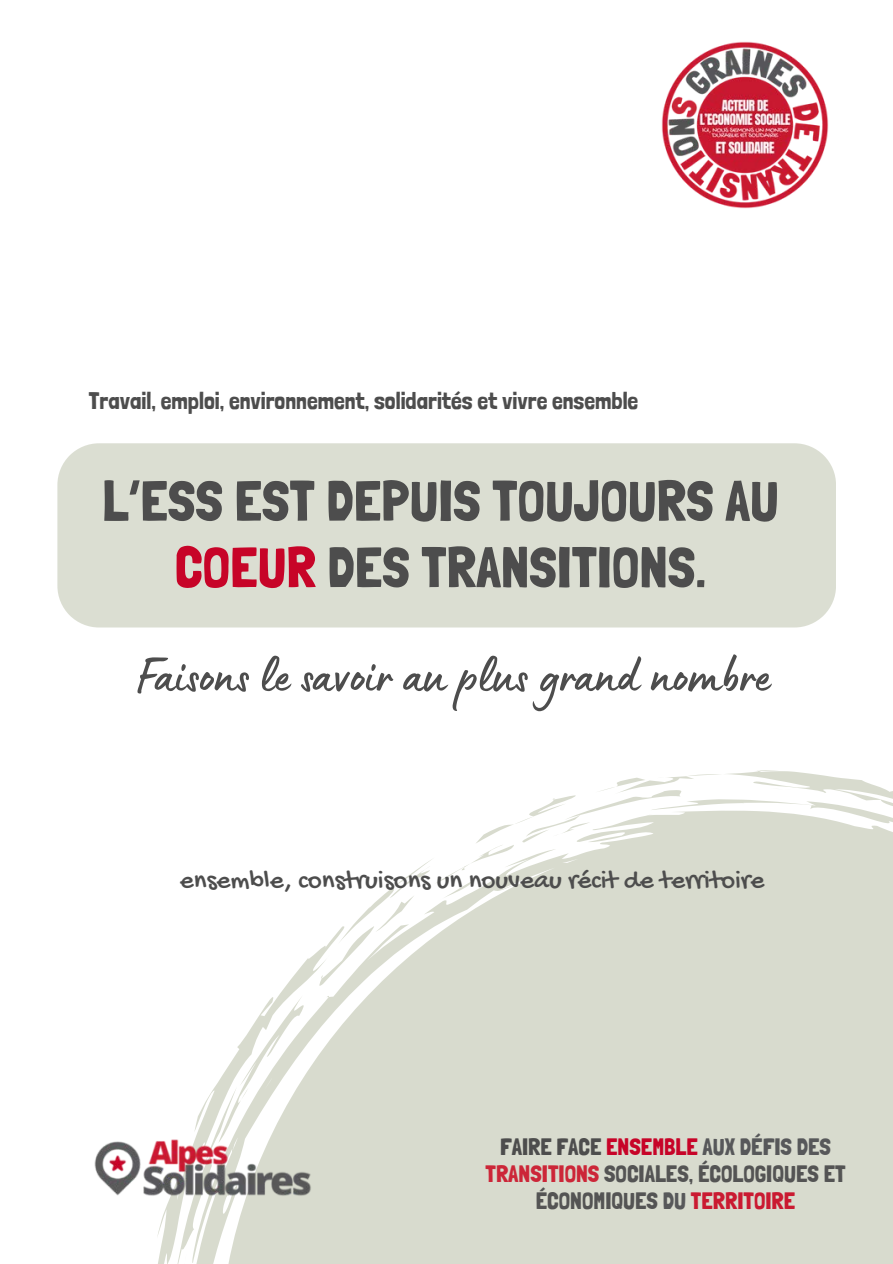
<style>
.page{position:relative;width:893px;height:1264px;background:#fff}
.page>*{position:absolute;margin:0;border:0;box-sizing:border-box;transform-origin:0 0}
.t1{font:57px/66.3px "Londrina Solid";color:#4d4d4d;text-align:center}
.t2{font:52.5px "Lumios Marker";color:#4d4d4d}
.t3{font:27px "Gochi Hand";color:#4d4d4d}
.t4{font:24px "Londrina Solid";color:#4d4d4d}
.t5{font:23.7px/27.3px "Londrina Solid";color:#545454;text-align:center}
.s1{color:#c70428}
.s2{color:#4d4d4d}
.s3{color:#57585a}
.s4{color:#cc2638}
.s5{color:#ca1a31}
</style>
<div class="page">
<div style="left:157px;top:953px;width:735px;height:310px;background:#d8dbce"></div>
<svg style="left:170px;top:995px;width:137px;height:268px"></svg>
<svg style="left:316px;top:770px;width:576px;height:219px"></svg>
<img style="left:94px;top:1114px;width:220px;height:113px">
<img style="left:661px;top:42px;width:167px;height:166px">
<div style="left:57px;top:443px;width:779px;height:184px;background:#dbded2"></div>
<h4 class="t4" style="left:89px;top:386px;width:550px">Travail, emploi, environnement, solidarités et vivre ensemble</h4>
<h2 class="t1" style="left:102px;top:467px;width:678px">L‘ESS EST DEPUIS TOUJOURS AU<br><span class="s1">COEUR</span> DES TRANSITIONS.</h2>
<p class="t2" style="left:136px;top:658px;width:634px">Faisons le savoir au plus grand nombre</p>
<h3 class="t3" style="left:180px;top:866px;width:586px">ensemble, construisons un nouveau récit de territoire</h3>
<h1 class="t5" style="left:485px;top:1132px;width:361px"><span class="s2">FAIRE FACE</span> <span class="s1">ENSEMBLE</span> <span class="s3">AUX DÉFIS DES<br></span><span class="s4">TRANSITIONS</span> SOCIALES, ÉCOLOGIQUES ET<br>ÉCONOMIQUES <span class="s3">DU</span> <span class="s5">TERRITOIRE</span></h1>
</div>
